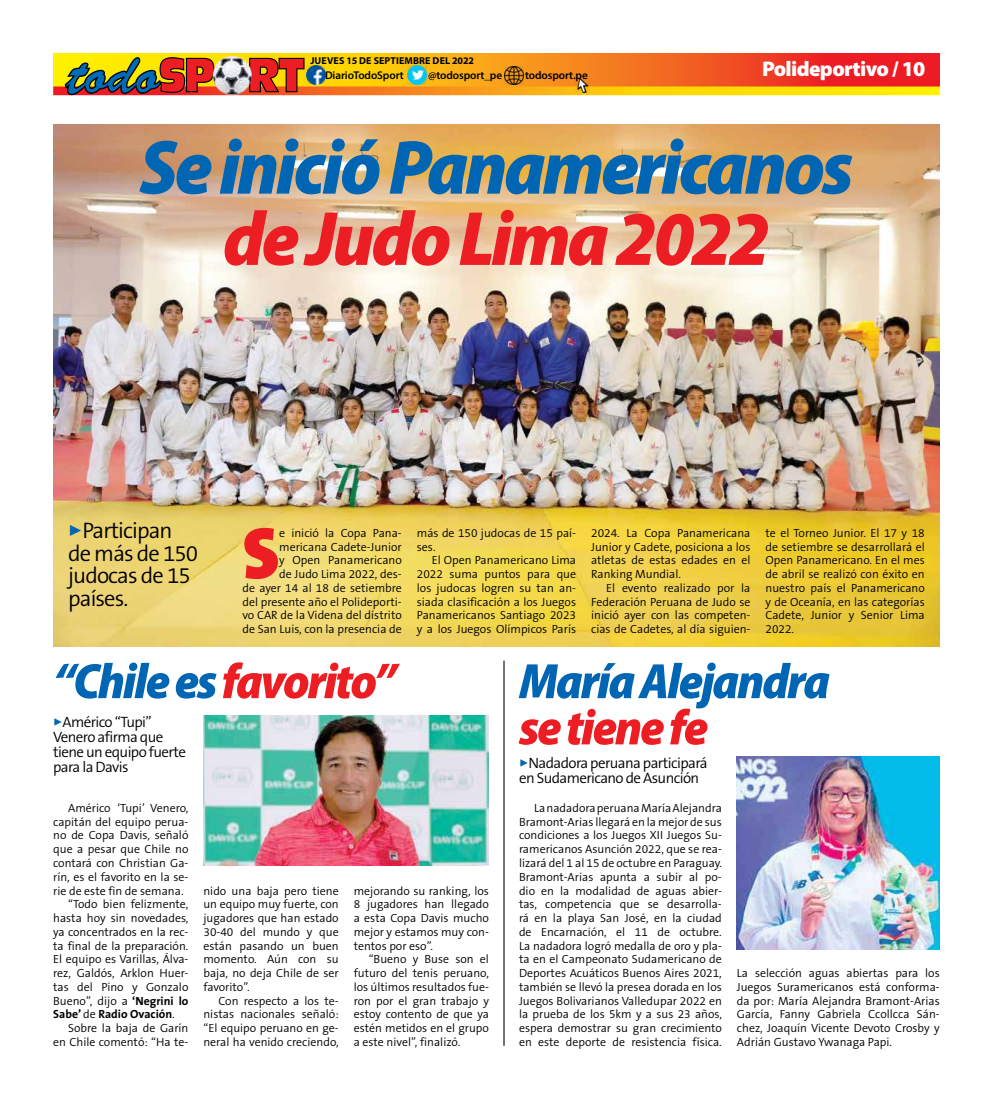
<style>
.page{position:relative;width:993px;height:1099px;background:#fff}
.page>*{position:absolute;margin:0;border:0;box-sizing:border-box;transform-origin:0 0}
.t1{font:italic 900 semi-condensed 77.5px "Myriad Pro";letter-spacing:-.04em;color:#0066b3}
.t2{font:italic 900 semi-condensed 77.5px "Myriad Pro";letter-spacing:-.04em;color:#ed1d24}
.t3{font:900 73px "The Sans B9";color:#ed1d24}
.t4{font:italic 900 semi-condensed 50px "Myriad Pro";letter-spacing:-.04em;color:#ed1d24}
.t5{font:italic 900 semi-condensed 50px "Myriad Pro";letter-spacing:-.04em;color:#0066b3}
.t6{font:300 22.5px/22.5px "The Sans B4";letter-spacing:-.04em;color:#000}
.t7{font:900 21.25px "Myriad Pro";letter-spacing:-.03em;color:#fff}
.t8{font:300 15px/15px "The Sans B4";letter-spacing:-.04em;color:#000}
.t9{font:300 11.88px/13.8px "The Sans B4";color:#000;text-align:justify}
.t10{font:700 11.88px "The Sans";color:#000}
.t11{font:600 11.25px "Myriad Pro";letter-spacing:-.01em;color:#000}
.t12{font:700 10px "Myriad Pro";letter-spacing:.01em;color:#000}
.s1{color:#0066b3}
.s2{font-family:"The Sans";font-weight:700}
.s3{font-family:"The Sans B4";font-weight:300}
</style>
<div class="page">
<svg style="left:53px;top:53px;width:886px;height:33px;background:#f47819"></svg>
<svg style="left:53px;top:86px;width:886px;height:9px;background:#fab20e"></svg>
<svg style="left:251px;top:58px;width:53px;height:34px;background:#ce4018"></svg>
<svg style="left:65px;top:57px;width:149px;height:38px;background:#9c692f"></svg>
<img style="left:212px;top:55px;width:39px;height:39px">
<img style="left:575px;top:78px;width:14px;height:14px">
<img style="left:306px;top:66px;width:19px;height:18px">
<img style="left:407px;top:66px;width:19px;height:19px">
<img style="left:504px;top:66px;width:19px;height:19px">
<img style="left:53px;top:124px;width:886px;height:523px">
<img style="left:203px;top:715px;width:286px;height:150px">
<img style="left:736px;top:757px;width:203px;height:192px">
<hr style="left:503px;top:660px;width:1px;height:385px;background:#212529">
<p class="t12" style="left:310px;top:54px;width:165px">JUEVES 15 DE SEPTIEMBRE DEL 2022</p>
<p class="t11" style="left:325px;top:68px;width:80px">DiarioTodoSport</p>
<p class="t11" style="left:428px;top:68px;width:76px">@todosport_pe</p>
<p class="t11" style="left:525px;top:68px;width:64px">todosport.pe</p>
<h3 class="t7" style="left:761px;top:55px;width:165px">Polideportivo / 10</h3>
<h1 class="t1" style="left:139px;top:117px;width:715px">Se inició Panamericanos</h1>
<h1 class="t2" style="left:223px;top:188px;width:548px">de Judo Lima 2022</h1>
<h3 class="t6" style="left:68px;top:520px;width:132px"><span class="s1">✓</span>Participan de más de 150 judocas de 15 países.</h3>
<h2 class="t3" style="left:242px;top:514px;width:38px">S</h2>
<p class="t9" style="left:242px;top:526px;width:161px;text-align:right">e inició la Copa Pana&shy;mericana Cadete-Junior<br>y Open Panamericano<br>de Judo Lima 2022, des-<br>de ayer 14 al 18 de setiembre del presente año el Polideporti&shy;vo CAR de la Videna del distrito de San Luis, con la presencia de</p>
<p class="t9" style="left:416px;top:526px;width:161px">más de 150 judocas de 15 paí&shy;ses.</p>
<p class="t9" style="left:416px;top:554px;width:161px;text-indent:15px">El Open Panamericano Lima 2022 suma puntos para que los judocas logren su tan an&shy;siada clasificación a los Juegos Panamericanos Santiago 2023 y a los Juegos Olímpicos París</p>
<p class="t9" style="left:591px;top:526px;width:161px">2024. La Copa Panamericana Junior y Cadete, posiciona a los atletas de estas edades en el Ranking Mundial.</p>
<p class="t9" style="left:591px;top:581px;width:161px;text-indent:15px">El evento realizado por la Federación Peruana de Judo se inició ayer con las competen&shy;cias de Cadetes, al día siguien-</p>
<p class="t9" style="left:765px;top:526px;width:161px">te el Torneo Junior. El 17 y 18 de setiembre se desarrollará el Open Panamericano. En el mes de abril se realizó con éxito en nuestro país el Panamericano y de Oceanía, en las categorías Cadete, Junior y Senior Lima 2022.</p>
<h3 class="t4" style="left:53px;top:648px;width:344px"><span class="s1">“Chile es</span> favorito”</h3>
<h3 class="t5" style="left:519px;top:648px;width:312px">María Alejandra</h3>
<h3 class="t4" style="left:519px;top:694px;width:190px">se tiene fe</h3>
<p class="t8" style="left:53px;top:714px;width:134px"><span class="s1">✓</span>Américo “Tupi”<br>Venero afirma que tiene un equipo fuerte para la Davis</p>
<p class="t9" style="left:68px;top:801px;width:122px">Américo ‘Tupi’ Venero,</p>
<p class="t9" style="left:53px;top:815px;width:137px">capitán del equipo perua-</p>
<p class="t9" style="left:53px;top:829px;width:137px">no de Copa Davis, señaló</p>
<p class="t9" style="left:53px;top:842px;width:137px">que a pesar que Chile no</p>
<p class="t9" style="left:53px;top:856px;width:137px">contará con Christian Ga-</p>
<p class="t9" style="left:53px;top:870px;width:137px">rín, es el favorito en la se-</p>
<p class="t9" style="left:53px;top:884px;width:132px">rie de este fin de semana.</p>
<p class="t9" style="left:68px;top:897px;width:122px">“Todo bien felizmente,</p>
<p class="t9" style="left:53px;top:911px;width:137px">hasta hoy sin novedades,</p>
<p class="t9" style="left:53px;top:925px;width:137px">ya concentrados en la rec-</p>
<p class="t9" style="left:53px;top:939px;width:137px">ta final de la preparación.</p>
<p class="t9" style="left:53px;top:952px;width:137px">El equipo es Varillas, Álva-</p>
<p class="t9" style="left:53px;top:966px;width:137px">rez, Galdós, Arklon Huer-</p>
<p class="t9" style="left:53px;top:980px;width:137px">tas del Pino y Gonzalo</p>
<p class="t9" style="left:53px;top:994px;width:137px">Bueno”, dijo a <span class="s2">‘Negrini lo</span></p>
<p class="t10" style="left:53px;top:1004px;width:123px">Sabe’ <span class="s3">de</span> Radio Ovación<span class="s3">.</span></p>
<p class="t9" style="left:53px;top:1021px;width:137px;text-align:right">Sobre la baja de Garín en Chile comentó: “Ha te-</p>
<p class="t8" style="left:519px;top:755px;width:190px"><span class="s1">✓</span>Nadadora peruana participará en Sudamericano de Asunción</p>
<p class="t9" style="left:519px;top:801px;width:204px;text-indent:15px">La nadadora peruana María Alejandra Bramont-Arias llegará en la mejor de sus condiciones a los Juegos XII Juegos Su&shy;ramericanos Asunción 2022, que se rea&shy;lizará del 1 al 15 de octubre en Paraguay.<br>Bramont-Arias apunta a subir al po&shy;dio en la modalidad de aguas abier&shy;tas, competencia que se desarrolla&shy;rá en la playa San José, en la ciudad de Encarnación, el 11 de octubre.<br>La nadadora logró medalla de oro y pla&shy;ta en el Campeonato Sudamericano de Deportes Acuáticos Buenos Aires 2021, también se llevó la presea dorada en los Juegos Bolivarianos Valledupar 2022 en la prueba de los 5km y a sus 23 años, espera demostrar su gran crecimiento en este deporte de resistencia física.</p>
<p class="t9" style="left:203px;top:884px;width:137px">nido una baja pero tiene un equipo muy fuerte, con jugadores que han estado 30-40 del mundo y que están pasando un buen momento. Aún con su baja, no deja Chile de ser favorito”.</p>
<p class="t9" style="left:203px;top:994px;width:137px;text-indent:15px">Con respecto a los te&shy;nistas nacionales señaló: “El equipo peruano en ge&shy;neral ha venido creciendo,</p>
<p class="t9" style="left:353px;top:884px;width:137px">mejorando su ranking, los 8 jugadores han llegado a esta Copa Davis mucho mejor y estamos muy con&shy;tentos por eso”.</p>
<p class="t9" style="left:353px;top:952px;width:137px;text-indent:15px">“Bueno y Buse son el futuro del tenis peruano, los últimos resultados fue&shy;ron por el gran trabajo y estoy contento de que ya estén metidos en el grupo a este nivel”, finalizó.</p>
<p class="t9" style="left:736px;top:966px;width:204px">La selección aguas abiertas para los Juegos Suramericanos está conforma&shy;da por: María Alejandra Bramont-Arias García, Fanny Gabriela Ccollcca Sán&shy;chez, Joaquín Vicente Devoto Crosby y Adrián Gustavo Ywanaga Papi.</p>
</div>
